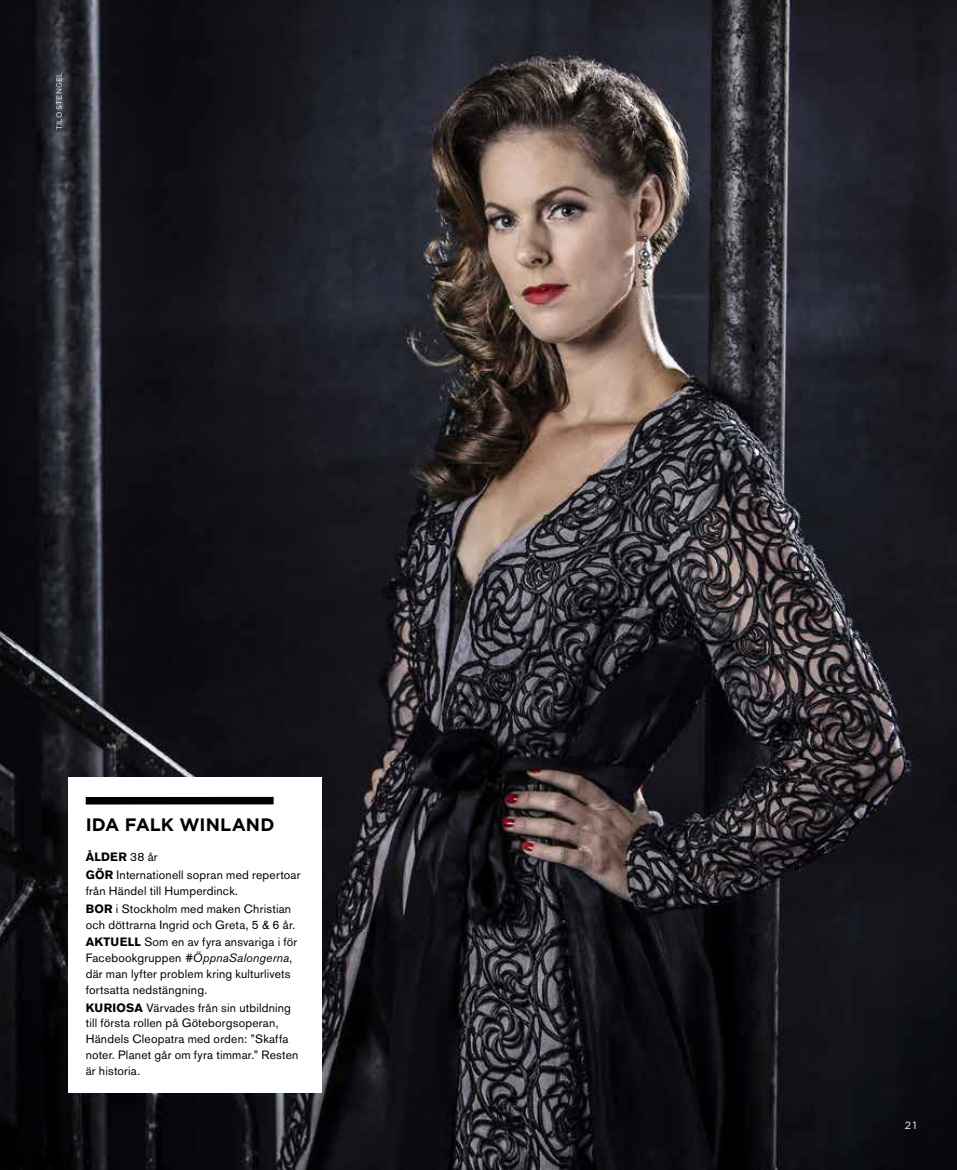
<style>
.page{position:relative;width:957px;height:1170px;background:#fff}
.page>*{position:absolute;margin:0;border:0;box-sizing:border-box;transform-origin:0 0}
.t1{font:700 18px "Gotham";color:#000}
.t2{font:12px/15.8px "Akzidenz Grotesk BE";letter-spacing:.015em;color:#000}
.t3{font:10.5px "Gotham";color:#fff}
.t4{font:7.5px "Gotham";letter-spacing:.025em;color:#fff}
.s1{font-weight:700}
.s2{font-style:italic}
</style>
<div class="page">
<img style="left:0;top:0;width:957px;height:1169px">
<div style="left:68px;top:777px;width:254px;height:316px;background:#fff"></div>
<div style="left:86px;top:796px;width:188px;height:8px;background:#000"></div>
<p class="t4" style="left:55px;top:130px;width:60px;rotate:-90deg">TILO STENGEL</p>
<h1 class="t1" style="left:86px;top:813px;width:190px">IDA FALK WINLAND</h1>
<p class="t2" style="left:86px;top:848px;width:216px;line-height:17.9px"><span class="s1">ÅLDER</span> 38 år<br><span class="s1">GÖR</span> Internationell sopran med repertoar</p>
<p class="t2" style="left:86px;top:881px;width:207px;line-height:17.9px">från Händel till Humperdinck.<br><span class="s1">BOR</span> i Stockholm med maken Christian</p>
<p class="t2" style="left:86px;top:915px;width:213px;line-height:17.9px">och döttrarna Ingrid och Greta, 5 &amp; 6 år.<br><span class="s1">AKTUELL</span> Som en av fyra ansvariga i för</p>
<p class="t2" style="left:86px;top:950px;width:208px">Facebookgruppen <span class="s2">#ÖppnaSalongerna</span>, där man lyfter problem kring kulturlivets fortsatta nedstängning.</p>
<p class="t2" style="left:86px;top:999px;width:214px"><span class="s1">KURIOSA</span> Värvades från sin utbildning till första rollen på Göteborgsoperan, Händels Cleopatra med orden: ”Skaffa noter. Planet går om fyra timmar.” Resten är historia.</p>
<p class="t3" style="left:905px;top:1118px;width:13px">21</p>
</div>
